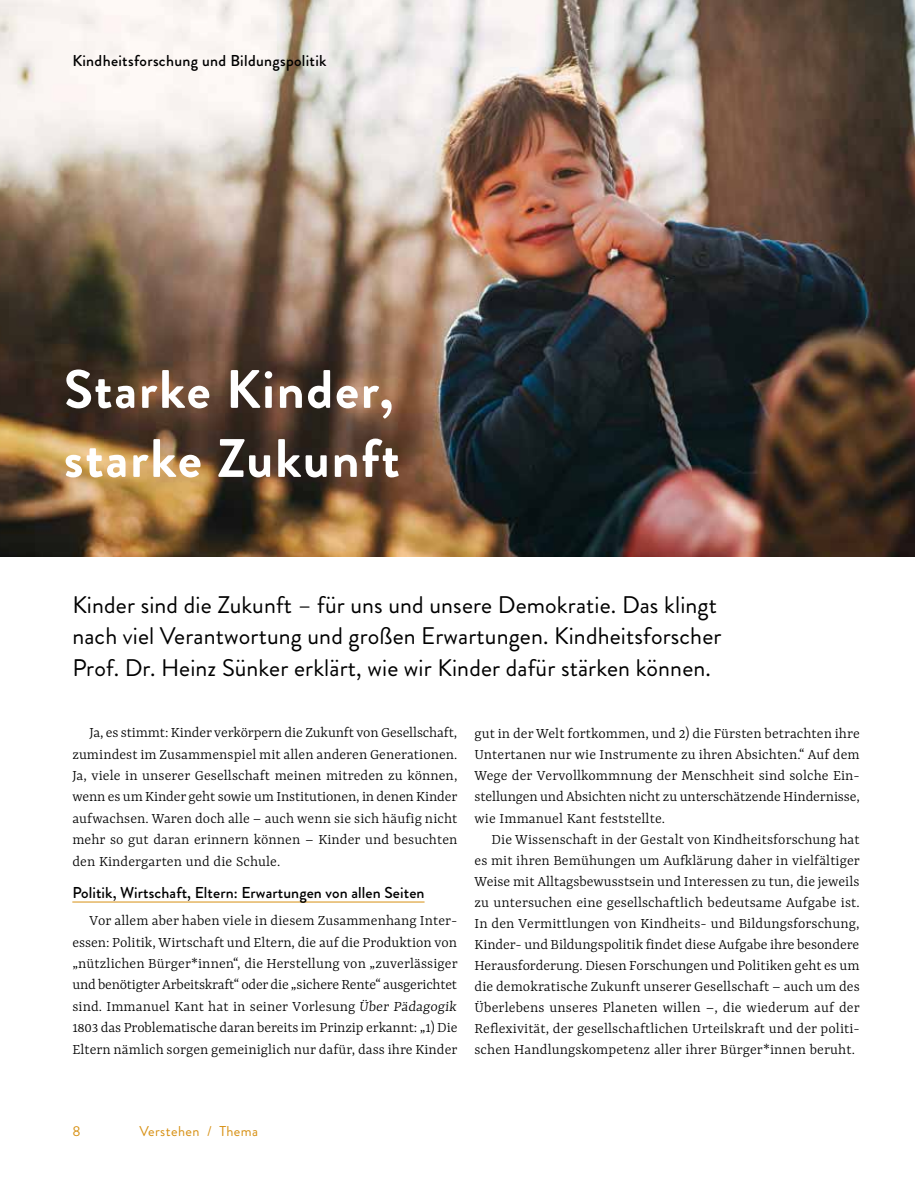
<style>
.page{position:relative;width:915px;height:1191px;background:#fff}
.page>*{position:absolute;margin:0;border:0;box-sizing:border-box;transform-origin:0 0}
.t1{font:700 54px/69px "Brandon Grotesque";letter-spacing:.03em;color:#fff}
.t2{font:24px/31.5px "Brandon Grotesque";letter-spacing:.005em;color:#000}
.t3{font:300 15.75px/21px "Yrsa";letter-spacing:.005em;color:#000;text-align:justify}
.t4{font:500 15.75px "Brandon Grotesque";letter-spacing:.005em;color:#000}
.t5{font:14.25px "Brandon Grotesque";letter-spacing:.03em;color:#d79013}
.s1{font-style:italic}
</style>
<div class="page">
<img style="left:0;top:0;width:914px;height:556px">
<hr style="left:72px;top:901px;width:352px;height:1px;background:#d79013">
<p class="t4" style="left:72px;top:50px;width:256px">Kindheitsforschung und Bildungspolitik</p>
<h1 class="t1" style="left:64px;top:355px;width:337px">Starke Kinder, starke Zukunft</h1>
<h2 class="t2" style="left:72px;top:589px;width:650px">Kinder sind die Zukunft – für uns und unsere Demokratie. Das klingt nach viel Verantwortung und großen Erwartungen. Kindheitsforscher<br>Prof. Dr. Heinz Sünker erklärt, wie wir Kinder dafür stärken können.</h2>
<p class="t3" style="left:72px;top:723px;width:386px;text-indent:17px">Ja, es stimmt: Kinder verkörpern die Zukunft von Gesellschaft, zumindest im Zusammenspiel mit allen anderen Generationen.<br>Ja, viele in unserer Gesellschaft meinen mitreden zu können, wenn es um Kinder geht sowie um Institutionen, in denen Kinder aufwachsen. Waren doch alle – auch wenn sie sich häufig nicht mehr so gut daran erinnern können – Kinder und besuchten den Kindergarten und die Schule.</p>
<p class="t4" style="left:72px;top:881px;width:353px">Politik, Wirtschaft, Eltern: Erwartungen von allen Seiten</p>
<p class="t3" style="left:72px;top:911px;width:387px;text-indent:17px">Vor allem aber haben viele in diesem Zusammenhang Inter&shy;essen: Politik, Wirtschaft und Eltern, die auf die Produktion von „nützlichen Bürger*innen“, die Herstellung von „zuverlässiger und benötigter Arbeitskraft“ oder die „sichere Rente“ ausgerichtet sind. Immanuel Kant hat in seiner Vorlesung <span class="s1">Über Pädagogik </span>1803 das Problematische daran bereits im Prinzip erkannt: „1) Die Eltern nämlich sorgen gemeiniglich nur dafür, dass ihre Kinder</p>
<p class="t3" style="left:474px;top:724px;width:387px">gut in der Welt fortkommen, und 2) die Fürsten betrachten ihre Untertanen nur wie Instrumente zu ihren Absichten.“ Auf dem Wege der Vervollkommnung der Menschheit sind solche Ein&shy;stellungen und Absichten nicht zu unterschätzende Hindernisse, wie Immanuel Kant feststellte.</p>
<p class="t3" style="left:474px;top:829px;width:387px;text-indent:17px">Die Wissenschaft in der Gestalt von Kindheitsforschung hat es mit ihren Bemühungen um Aufklärung daher in vielfältiger Weise mit Alltagsbewusstsein und Interessen zu tun, die jeweils zu untersuchen eine gesellschaftlich bedeutsame Aufgabe ist.<br>In den Vermittlungen von Kindheits- und Bildungsforschung, Kinder- und Bildungspolitik findet diese Aufgabe ihre besondere Herausforderung. Diesen Forschungen und Politiken geht es um die demokratische Zukunft unserer Gesellschaft – auch um des Überlebens unseres Planeten willen –, die wiederum auf der Reflexivität, der gesellschaftlichen Urteilskraft und der politi&shy;schen Handlungskompetenz aller ihrer Bürger*innen beruht.</p>
<p class="t5" style="left:72px;top:1121px;width:10px">8</p>
<p class="t5" style="left:139px;top:1121px;width:120px">Verstehen / Thema</p>
</div>
